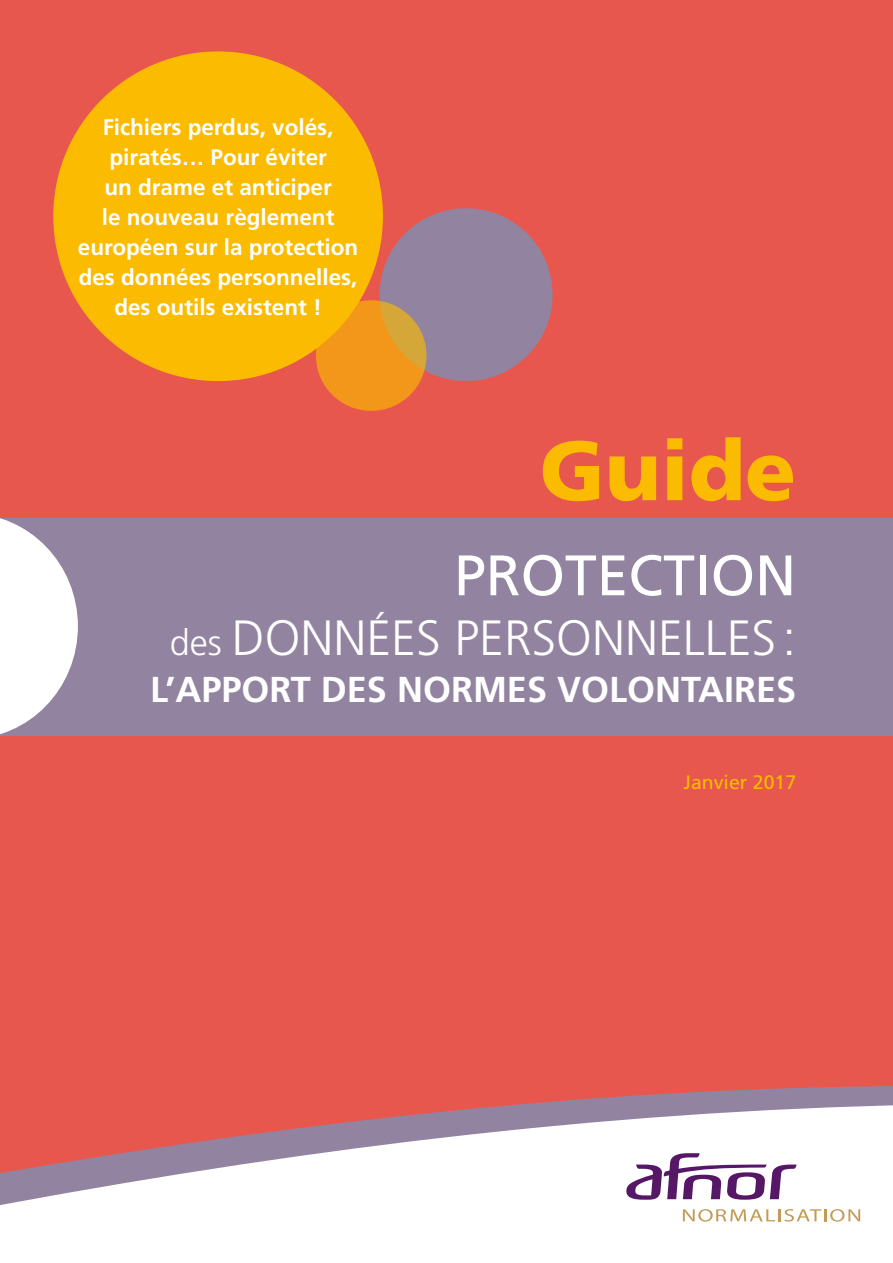
<style>
.page{position:relative;width:893px;height:1263px;background:#fff}
.page>*{position:absolute;margin:0;border:0;box-sizing:border-box;transform-origin:0 0}
.t1{font:900 84px "Frutiger";color:#fabb00}
.t2{font:57px "Frutiger";color:#fff}
.t3{font:300 49.5px "Frutiger";color:#fff}
.t4{font:700 36px "Frutiger";color:#fff}
.t5{font:700 22.5px/30px "Frutiger";color:#fff;text-align:center}
.t6{font:19.5px "Frutiger";color:#fabb00}
.s1{font-size:36px}
</style>
<div class="page">
<div style="left:0;top:0;width:893px;height:1225px;background:#e8574e"></div>
<div style="left:0;top:518px;width:893px;height:217px;background:#9284a1"></div>
<div style="left:0;top:1209px;width:893px;height:16px;background:#fff"></div>
<svg style="left:0;top:1086px;width:893px;height:123px"></svg>
<svg style="left:626px;top:1153px;width:170px;height:47px"></svg>
<svg style="left:683px;top:1209px;width:177px;height:12px"></svg>
<div style="left:53px;top:51px;width:330px;height:330px;background:#fabb00;border-radius:50%"></div>
<div style="left:380px;top:208px;width:173px;height:173px;background:#9284a1;border-radius:50%"></div>
<svg style="left:316px;top:300px;width:110px;height:111px;fill:#f3971b"></svg>
<svg style="left:0;top:518px;width:78px;height:218px"></svg>
<p class="t5" style="left:78px;top:112px;width:282px">Fichiers perdus, volés, piratés… Pour éviter<br>un drame et anticiper<br>le nouveau règlement européen sur la protection des données personnelles, des outils existent !</p>
<h1 class="t1" style="left:539px;top:420px;width:258px">Guide</h1>
<h2 class="t2" style="left:454px;top:542px;width:344px">PROTECTION</h2>
<h3 class="t3" style="left:170px;top:609px;width:628px"><span class="s1">des</span> DONNÉES PERSONNELLES :</h3>
<h3 class="t4" style="left:150px;top:668px;width:647px">L’APPORT DES NORMES VOLONTAIRES</h3>
<p class="t6" style="left:683px;top:771px;width:114px">Janvier 2017</p>
</div>
